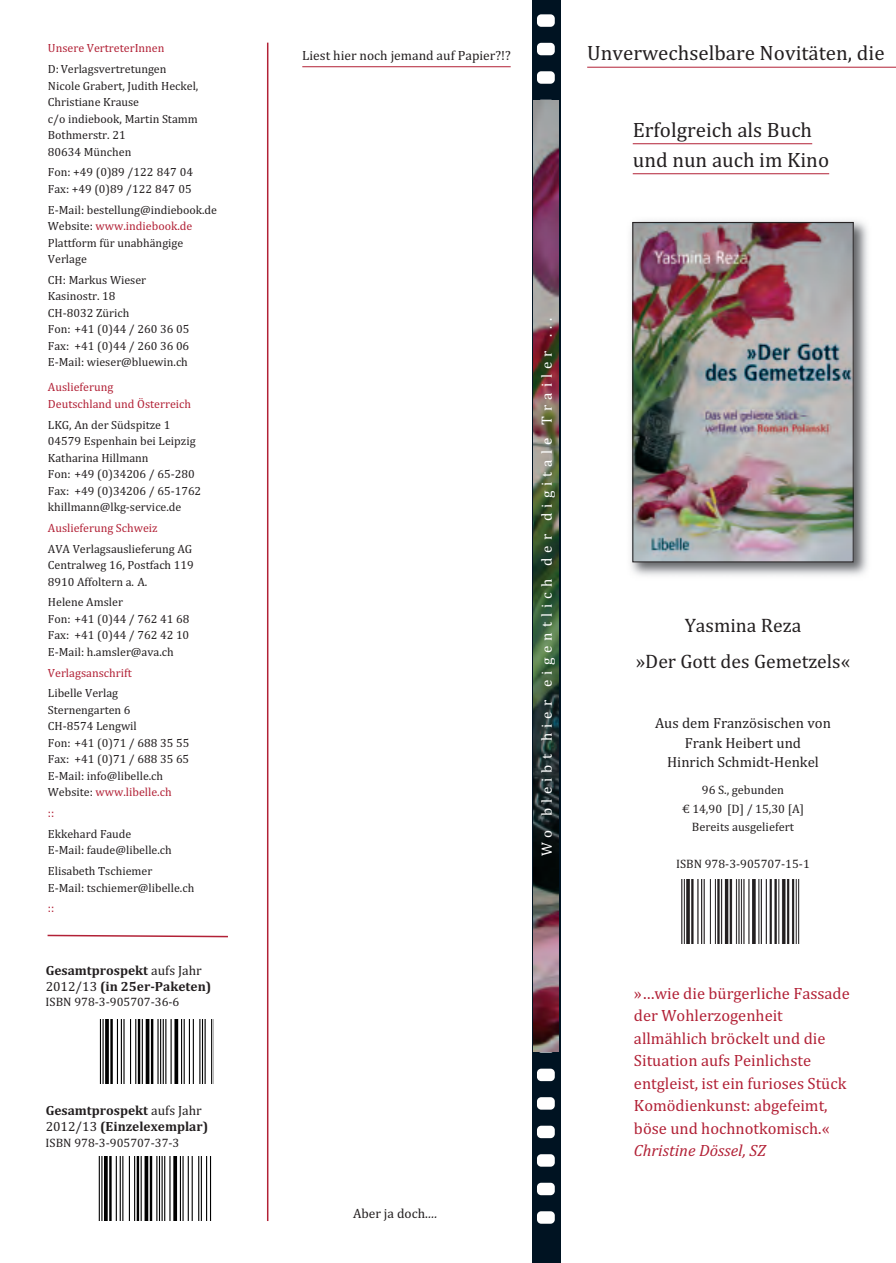
<style>
.page{position:relative;width:896px;height:1263px;background:#fff}
.page>*{position:absolute;margin:0;border:0;box-sizing:border-box;transform-origin:0 0}
.t1{font:21px/30px "Cambria";color:#231f20}
.t2{font:19.65px/35.5px "Cambria";color:#231f20;text-align:center}
.t3{font:16.5px/22.5px "Cambria";color:#b22136}
.t4{font:italic 16.5px "Cambria";color:#b22136}
.t5{font:15px "Cambria";letter-spacing:.33em;color:#fff}
.t6{font:14.85px/19.5px "Cambria";color:#231f20;text-align:center}
.t7{font:700 13.5px/16.2px "Cambria";color:#231f20}
.t8{font:13.5px "Cambria";color:#231f20}
.t9{font:12.3px/18.5px "Cambria";color:#231f20;text-align:center}
.t10{font:12px/16.5px "Cambria";color:#231f20}
.t11{font:12px/16.5px "Cambria";color:#b22136}
.s1{color:#b22136}
.s2{font-weight:400}
.s3{font-style:italic}
</style>
<div class="page">
<hr style="left:633px;top:143px;width:179px;height:1px;background:#b22136">
<hr style="left:633px;top:173px;width:196px;height:1px;background:#b22136">
<hr style="left:587px;top:67px;width:309px;height:1px;background:#b22136">
<hr style="left:302px;top:66px;width:209px;height:1px;background:#b22136">
<img style="left:630px;top:220px;width:238px;height:356px">
<img style="left:634px;top:224px;width:218px;height:336px">
<div style="left:632px;top:222px;width:222px;height:340px;border:1px solid #231f20"></div>
<svg style="left:47px;top:934px;width:181px;height:4px"></svg>
<hr style="left:267px;top:43px;width:1px;height:1178px;background:#b22136">
<div style="left:532px;top:0;width:29px;height:1263px;background:#001322"></div>
<div style="left:537px;top:1211px;width:18px;height:13px;background:#fff;border-radius:4px"></div>
<div style="left:537px;top:1183px;width:18px;height:12px;background:#fff;border-radius:4px"></div>
<div style="left:537px;top:1154px;width:18px;height:13px;background:#fff;border-radius:4px"></div>
<div style="left:537px;top:1126px;width:18px;height:12px;background:#fff;border-radius:4px"></div>
<div style="left:537px;top:1097px;width:18px;height:13px;background:#fff;border-radius:4px"></div>
<div style="left:537px;top:1069px;width:18px;height:12px;background:#fff;border-radius:4px"></div>
<svg style="left:537px;top:1040px;width:18px;height:12px"></svg>
<div style="left:537px;top:71px;width:18px;height:13px;background:#fff;border-radius:4px"></div>
<div style="left:537px;top:43px;width:18px;height:12px;background:#fff;border-radius:4px"></div>
<div style="left:537px;top:14px;width:18px;height:13px;background:#fff;border-radius:4px"></div>
<img style="left:533px;top:100px;width:26px;height:951px">
<svg style="left:99px;top:1019px;width:115px;height:64px"></svg>
<hr style="left:100px;top:1019px;width:1px;height:64px;background:#000">
<hr style="left:103px;top:1019px;width:1px;height:64px;background:#000">
<svg style="left:105px;top:1019px;width:4px;height:64px"></svg>
<hr style="left:110px;top:1019px;width:3px;height:64px;background:#000">
<hr style="left:117px;top:1019px;width:1px;height:64px;background:#000">
<hr style="left:121px;top:1019px;width:1px;height:64px;background:#000">
<hr style="left:123px;top:1019px;width:2px;height:64px;background:#000">
<hr style="left:130px;top:1019px;width:1px;height:64px;background:#000">
<hr style="left:135px;top:1019px;width:1px;height:64px;background:#000">
<hr style="left:138px;top:1019px;width:2px;height:64px;background:#000">
<hr style="left:142px;top:1019px;width:1px;height:64px;background:#000">
<hr style="left:146px;top:1019px;width:3px;height:64px;background:#000">
<hr style="left:151px;top:1019px;width:2px;height:64px;background:#000">
<hr style="left:157px;top:1019px;width:2px;height:64px;background:#000">
<hr style="left:160px;top:1019px;width:1px;height:64px;background:#000">
<hr style="left:163px;top:1019px;width:1px;height:64px;background:#000">
<hr style="left:165px;top:1019px;width:1px;height:64px;background:#000">
<hr style="left:171px;top:1019px;width:1px;height:64px;background:#000">
<svg style="left:174px;top:1019px;width:4px;height:64px"></svg>
<hr style="left:181px;top:1019px;width:1px;height:64px;background:#000">
<hr style="left:184px;top:1019px;width:1px;height:64px;background:#000">
<hr style="left:189px;top:1019px;width:1px;height:64px;background:#000">
<hr style="left:193px;top:1019px;width:1px;height:64px;background:#000">
<hr style="left:199px;top:1019px;width:1px;height:64px;background:#000">
<hr style="left:202px;top:1019px;width:1px;height:64px;background:#000">
<hr style="left:205px;top:1019px;width:1px;height:64px;background:#000">
<hr style="left:211px;top:1019px;width:1px;height:64px;background:#000">
<hr style="left:214px;top:1019px;width:1px;height:64px;background:#000">
<svg style="left:98px;top:1157px;width:114px;height:63px"></svg>
<hr style="left:99px;top:1157px;width:1px;height:63px;background:#000">
<hr style="left:101px;top:1157px;width:1px;height:63px;background:#000">
<svg style="left:104px;top:1157px;width:4px;height:63px"></svg>
<hr style="left:109px;top:1157px;width:3px;height:63px;background:#000">
<hr style="left:116px;top:1157px;width:1px;height:63px;background:#000">
<hr style="left:120px;top:1157px;width:1px;height:63px;background:#000">
<hr style="left:122px;top:1157px;width:1px;height:63px;background:#000">
<hr style="left:129px;top:1157px;width:1px;height:63px;background:#000">
<hr style="left:134px;top:1157px;width:1px;height:63px;background:#000">
<hr style="left:137px;top:1157px;width:2px;height:63px;background:#000">
<hr style="left:141px;top:1157px;width:1px;height:63px;background:#000">
<hr style="left:145px;top:1157px;width:3px;height:63px;background:#000">
<hr style="left:150px;top:1157px;width:2px;height:63px;background:#000">
<hr style="left:156px;top:1157px;width:1px;height:63px;background:#000">
<hr style="left:159px;top:1157px;width:1px;height:63px;background:#000">
<hr style="left:162px;top:1157px;width:1px;height:63px;background:#000">
<hr style="left:164px;top:1157px;width:1px;height:63px;background:#000">
<hr style="left:169px;top:1157px;width:2px;height:63px;background:#000">
<svg style="left:173px;top:1157px;width:4px;height:63px"></svg>
<hr style="left:180px;top:1157px;width:1px;height:63px;background:#000">
<hr style="left:182px;top:1157px;width:2px;height:63px;background:#000">
<hr style="left:188px;top:1157px;width:1px;height:63px;background:#000">
<hr style="left:192px;top:1157px;width:1px;height:63px;background:#000">
<hr style="left:198px;top:1157px;width:1px;height:63px;background:#000">
<hr style="left:201px;top:1157px;width:1px;height:63px;background:#000">
<hr style="left:206px;top:1157px;width:1px;height:63px;background:#000">
<hr style="left:210px;top:1157px;width:1px;height:63px;background:#000">
<img style="left:681px;top:879px;width:119px;height:64px">
<p class="t11" style="left:48px;top:40px;width:118px">Unsere VertreterInnen</p>
<p class="t10" style="left:48px;top:61px;width:152px">D: Verlagsvertretungen<br>Nicole Grabert, Judith Heckel,<br>Christiane Krause<br>c/o indiebook, Martin Stamm<br>Bothmerstr. 21<br>80634 München</p>
<p class="t10" style="left:48px;top:164px;width:147px">Fon: +49 (0)89 /122 847 04<br>Fax: +49 (0)89 /122 847 05</p>
<p class="t10" style="left:48px;top:201px;width:171px">E-Mail: bestellung@indiebook.de<br>Website: <span class="s1">www.indiebook.de<br></span>Plattform für unabhängige<br>Verlage</p>
<p class="t10" style="left:48px;top:271px;width:143px">CH: Markus Wieser<br>Kasinostr. 18<br>CH-8032 Zürich<br>Fon: +41 (0)44 / 260 36 05<br>Fax: +41 (0)44 / 260 36 06<br>E-Mail: wieser@bluewin.ch</p>
<p class="t11" style="left:48px;top:379px;width:145px">Auslieferung<br>Deutschland und Österreich</p>
<p class="t10" style="left:48px;top:416px;width:155px">LKG, An der Südspitze 1<br>04579 Espenhain bei Leipzig<br>Katharina Hillmann<br>Fon: +49 (0)34206 / 65-280<br>Fax: +49 (0)34206 / 65-1762 khillmann@lkg-service.de</p>
<p class="t11" style="left:48px;top:519px;width:111px">Auslieferung Schweiz</p>
<p class="t10" style="left:48px;top:540px;width:147px">AVA Verlagsauslieferung AG<br>Centralweg 16, Postfach 119<br>8910 Affoltern a. A.</p>
<p class="t10" style="left:48px;top:594px;width:143px">Helene Amsler<br>Fon: +41 (0)44 / 762 41 68<br>Fax: +41 (0)44 / 762 42 10<br>E-Mail: h.amsler@ava.ch</p>
<p class="t11" style="left:48px;top:664px;width:85px">Verlagsanschrift</p>
<p class="t10" style="left:48px;top:685px;width:143px">Libelle Verlag<br>Sternengarten 6<br>CH-8574 Lengwil<br>Fon: +41 (0)71 / 688 35 55<br>Fax: +41 (0)71 / 688 35 65<br>E-Mail: info@libelle.ch<br>Website: <span class="s1">www.libelle.ch</span></p>
<p class="t11" style="left:48px;top:805px;width:8px">::</p>
<p class="t10" style="left:48px;top:825px;width:125px">Ekkehard Faude<br>E-Mail: faude@libelle.ch</p>
<p class="t10" style="left:48px;top:863px;width:148px">Elisabeth Tschiemer<br>E-Mail: tschiemer@libelle.ch</p>
<p class="t11" style="left:48px;top:900px;width:8px">::</p>
<p class="t7" style="left:46px;top:962px;width:167px">Gesamtprospekt <span class="s2">aufs Jahr<br>2012/13</span> (in 25er-Paketen)</p>
<p class="t9" style="left:46px;top:992px;width:135px">ISBN 978-3-905707-36-6</p>
<p class="t7" style="left:46px;top:1102px;width:164px">Gesamtprospekt <span class="s2">aufs Jahr<br>2012/13</span> (Einzelexemplar)</p>
<p class="t9" style="left:46px;top:1133px;width:135px">ISBN 978-3-905707-37-3</p>
<p class="t8" style="left:302px;top:48px;width:210px">Liest hier noch jemand auf Papier?!?</p>
<h1 class="t1" style="left:587px;top:38px;width:299px">Unverwechselbare Novitäten, die</h1>
<p class="t8" style="left:353px;top:1205px;width:86px">Aber ja doch.<span class="s3">…</span></p>
<p class="t5" style="left:538px;top:856px;width:539px;rotate:-90deg">Wo bleibt hier eigentlich der digitale Trailer ...</p>
<h1 class="t1" style="left:633px;top:115px;width:198px">Erfolgreich als Buch und nun auch im Kino</h1>
<h2 class="t2" style="left:636px;top:608px;width:216px">Yasmina Reza<br>»Der Gott des Gemetzels«</h2>
<p class="t6" style="left:655px;top:713px;width:177px">Aus dem Französischen von<br>Frank Heibert und<br>Hinrich Schmidt-Henkel</p>
<p class="t9" style="left:682px;top:781px;width:123px">96 S., gebunden<br>€ 14,90 [D] / 15,30 [A]<br>Bereits ausgeliefert</p>
<p class="t9" style="left:676px;top:855px;width:135px">ISBN 978-3-905707-15-1</p>
<h3 class="t3" style="left:634px;top:982px;width:217px">»…wie die bürgerliche Fassade der Wohlerzogenheit allmählich bröckelt und die<br>Situation aufs Peinlichste entgleist, ist ein furioses Stück<br>Komödienkunst: abgefeimt, böse und hochnotkomisch.«</h3>
<h3 class="t4" style="left:634px;top:1141px;width:133px">Christine Dössel, SZ</h3>
</div>
